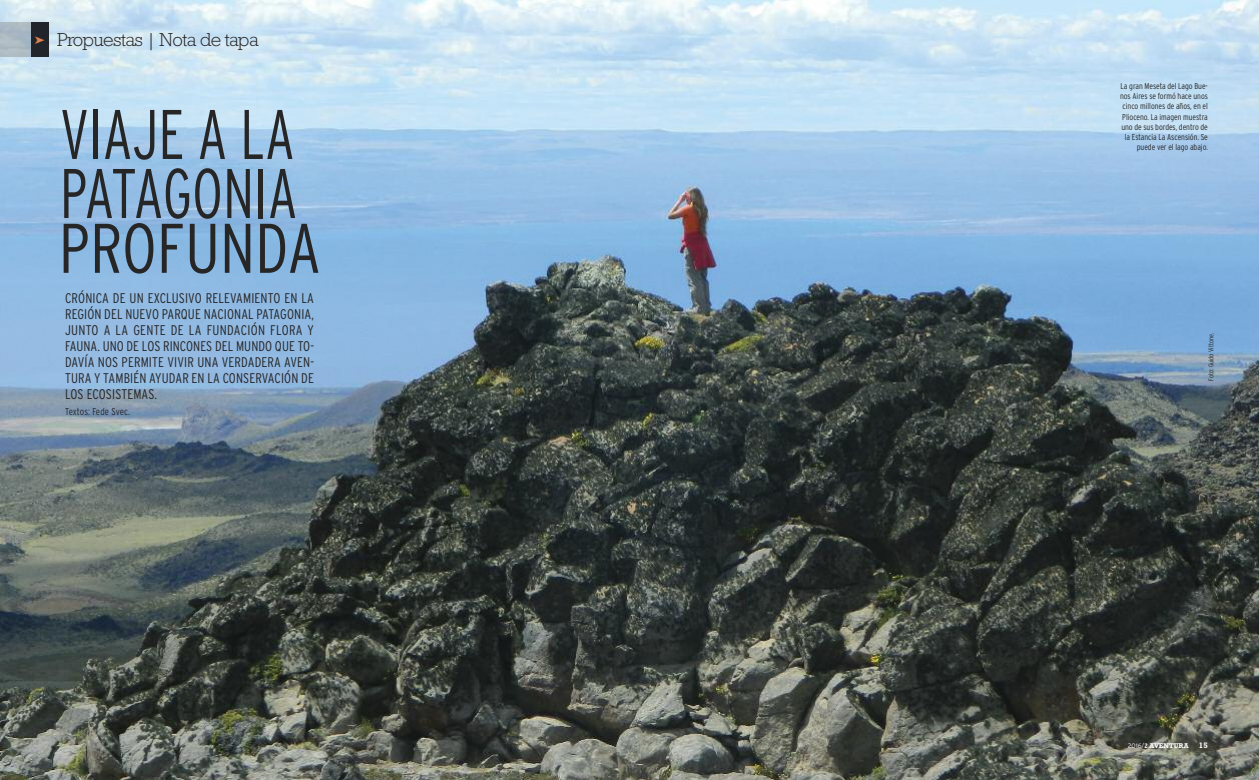
<style>
.page{position:relative;width:1259px;height:780px;background:#fff}
.page>*{position:absolute;margin:0;border:0;box-sizing:border-box;transform-origin:0 0}
.t1{font:300 condensed 70px/113.8px "Interstate";color:#272627;scale:.88 1}
.t2{font:300 19px "Rockwell";letter-spacing:-.03em;color:#272627}
.t3{font:300 condensed 14px/16px "Interstate";letter-spacing:.01em;color:#272627;text-align:justify}
.t4{font:300 condensed 10px "Interstate";color:#272627}
.t5{font:300 condensed 8.5px/10.2px "Interstate";letter-spacing:-.005em;color:#272627;text-align:right}
.t6{font:700 8px "Rockwell";color:#fff}
.t7{font:300 condensed 7px "Interstate";letter-spacing:-.005em;color:#272627}
.t8{font:700 7px "Rockwell";color:#fff}
.s1{font-family:"Interstate";font-weight:300;font-size:6.5px}
.s2{font-family:"Interstate";font-stretch:condensed;font-size:6.5px}
</style>
<div class="page">
<img style="left:1px;top:0;width:1258px;height:780px">
<div style="left:30px;top:22px;width:18px;height:35px;background:#21242b"></div>
<hr style="left:0;top:22px;width:1px;height:35px;background:#c7c8ca">
<img style="left:1px;top:22px;width:29px;height:35px">
<h2 class="t2" style="left:57px;top:34px;width:203px">Propuestas | Nota de tapa</h2>
<h1 class="t1" style="left:59px;top:78px;width:299px">VIAJE A LA<br>PROFUNDA</h1>
<p class="t3" style="left:65px;top:290px;width:250px">CRÓNICA DE UN EXCLUSIVO RELEVAMIENTO EN LA REGIÓN DEL NUEVO PARQUE NACIONAL PATAGONIA, JUNTO A LA GENTE DE LA FUNDACIÓN FLORA Y FAUNA. UNO DE LOS RINCONES DEL MUNDO QUE TO-DAVÍA NOS PERMITE VIVIR UNA VERDADERA AVEN-TURA Y TAMBIÉN AYUDAR EN LA CONSERVACIÓN DE LOS ECOSISTEMAS.</p>
<p class="t4" style="left:65px;top:406px;width:66px">Textos: Fede Svec.</p>
<h1 class="t1" style="left:60px;top:137px;width:271px">PATAGONIA</h1>
<p class="t5" style="left:1120px;top:81px;width:89px">La gran Meseta del Lago Bue&shy;nos Aires se formó hace unos cinco millones de años, en el<br>Plioceno. La imagen muestra uno de sus bordes, dentro de la Estancia La Ascensión. Se puede ver el lago abajo.</p>
<p class="t7" style="left:1207px;top:380px;width:49px;rotate:-90deg">Foto: Guido Vittone.</p>
<p class="t8" style="left:1128px;top:741px;width:62px"><span class="s1">2016/</span><span class="s2">2</span> AVENTURA</p>
<p class="t6" style="left:1198px;top:740px;width:11px">15</p>
</div>
